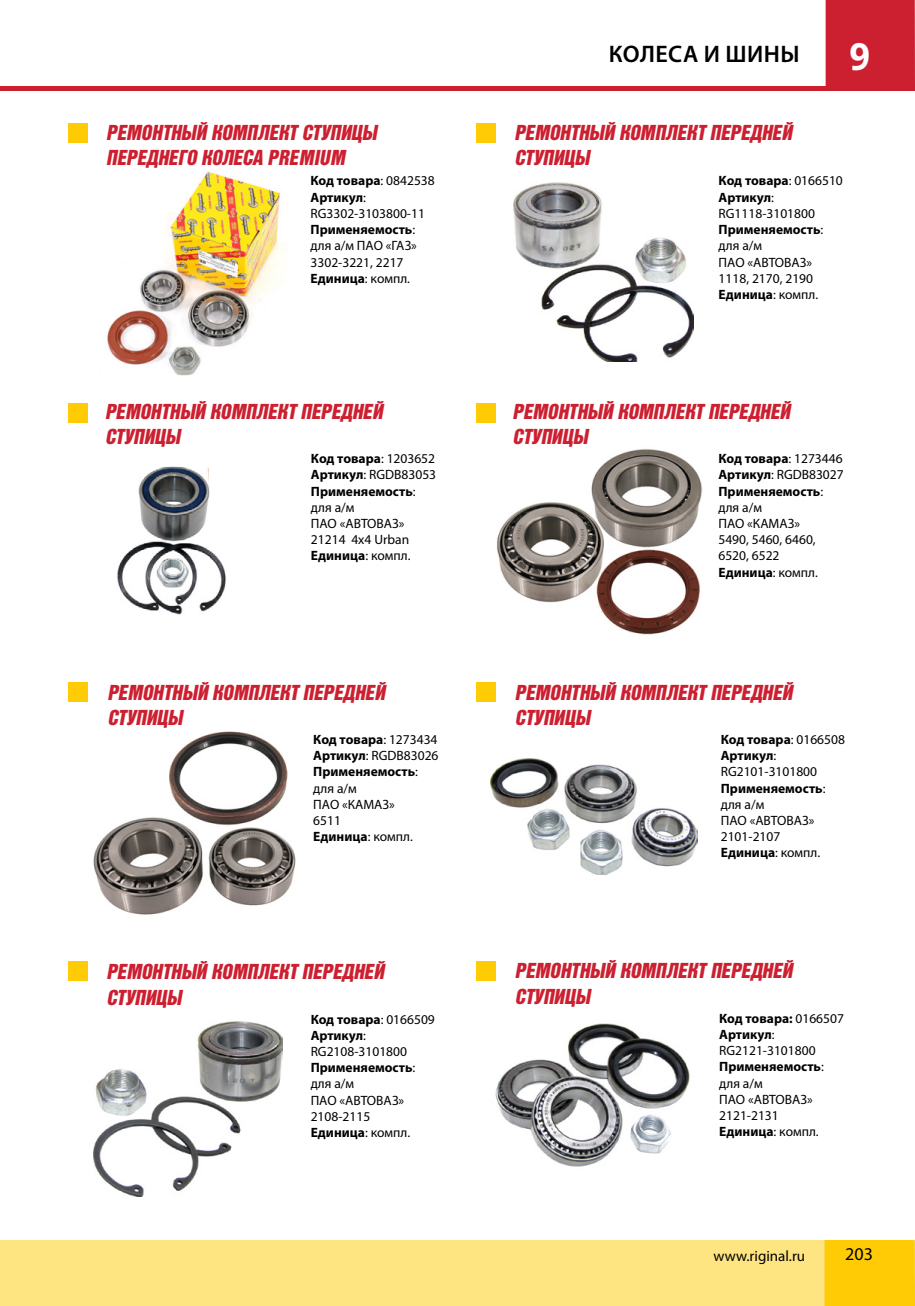
<style>
.page{position:relative;width:915px;height:1306px;background:#fff}
.page>*{position:absolute;margin:0;border:0;box-sizing:border-box;transform-origin:0 0}
.t1{font:700 37.5px "Noto Sans";color:#fff}
.t2{font:600 24px "Myriad Pro";letter-spacing:.02em;color:#000}
.t3{font:italic 21px/25.2px "Bastion Kontrast";color:#cc2031}
.t4{font:18px "Myriad Pro";color:#000}
.t5{font:15px "Myriad Pro";color:#000}
.t6{font:13.5px/16.2px "Myriad Pro";color:#000}
.s1{font-weight:700}
</style>
<div class="page">
<img style="left:107px;top:172px;width:180px;height:204px">
<img style="left:513px;top:182px;width:180px;height:180px">
<img style="left:117px;top:466px;width:109px;height:149px">
<img style="left:497px;top:449px;width:205px;height:186px">
<img style="left:93px;top:731px;width:203px;height:184px">
<img style="left:490px;top:758px;width:207px;height:116px">
<img style="left:495px;top:1023px;width:195px;height:144px">
<img style="left:94px;top:1021px;width:188px;height:175px">
<div style="left:0;top:1240px;width:824px;height:65px;background:#ffe582"></div>
<hr style="left:0;top:86px;width:914px;height:4px;background:#cc2031">
<div style="left:825px;top:0;width:89px;height:86px;background:#cc2031"></div>
<div style="left:68px;top:403px;width:19px;height:19px;background:#ffcb05"></div>
<div style="left:68px;top:682px;width:19px;height:20px;background:#ffcb05"></div>
<div style="left:68px;top:961px;width:19px;height:19px;background:#ffcb05"></div>
<div style="left:476px;top:123px;width:19px;height:19px;background:#ffcb05"></div>
<div style="left:68px;top:123px;width:19px;height:19px;background:#ffcb05"></div>
<div style="left:476px;top:403px;width:19px;height:19px;background:#ffcb05"></div>
<div style="left:476px;top:682px;width:19px;height:20px;background:#ffcb05"></div>
<div style="left:476px;top:961px;width:19px;height:19px;background:#ffcb05"></div>
<div style="left:824px;top:1240px;width:90px;height:65px;background:#ffcb05"></div>
<h2 class="t2" style="left:608px;top:41px;width:192px">КОЛЕСА И ШИНЫ</h2>
<h1 class="t1" style="left:849px;top:30px;width:22px">9</h1>
<h3 class="t3" style="left:106px;top:120px;width:272px">РЕМОНТНЫЙ КОМПЛЕКТ СТУПИЦЫ<br>ПЕРЕДНЕГО КОЛЕСА PREMIUM</h3>
<h3 class="t3" style="left:514px;top:120px;width:279px">РЕМОНТНЫЙ КОМПЛЕКТ ПЕРЕДНЕЙ<br>СТУПИЦЫ</h3>
<p class="t6" style="left:718px;top:173px;width:126px"><span class="s1">Код товара</span>: 0166510<br><span class="s1">Артикул</span>:<br>RG1118-3101800<br><span class="s1">Применяемость</span>: для а/м<br>ПАО «АВТОВАЗ»<br>1118, 2170, 2190<br><span class="s1">Единица</span>: компл.</p>
<p class="t6" style="left:310px;top:173px;width:126px"><span class="s1">Код товара</span>: 0842538<br><span class="s1">Артикул</span>:<br>RG3302-3103800-11<br><span class="s1">Применяемость</span>: для а/м ПАО «ГАЗ»<br>3302-3221, 2217<br><span class="s1">Единица</span>: компл.</p>
<h3 class="t3" style="left:105px;top:398px;width:279px">РЕМОНТНЫЙ КОМПЛЕКТ ПЕРЕДНЕЙ<br>СТУПИЦЫ</h3>
<p class="t6" style="left:311px;top:451px;width:127px"><span class="s1">Код товара</span>: 1203652<br><span class="s1">Артикул</span>: RGDB83053<br><span class="s1">Применяемость</span>: для а/м<br>ПАО «АВТОВАЗ»<br>21214 4x4 Urban<br><span class="s1">Единица</span>: компл.</p>
<h3 class="t3" style="left:107px;top:679px;width:279px">РЕМОНТНЫЙ КОМПЛЕКТ ПЕРЕДНЕЙ<br>СТУПИЦЫ</h3>
<p class="t6" style="left:313px;top:731px;width:127px"><span class="s1">Код товара</span>: 1273434<br><span class="s1">Артикул</span>: RGDB83026<br><span class="s1">Применяемость</span>: для а/м<br>ПАО «КАМАЗ»<br>6511<br><span class="s1">Единица</span>: компл.</p>
<h3 class="t3" style="left:106px;top:959px;width:279px">РЕМОНТНЫЙ КОМПЛЕКТ ПЕРЕДНЕЙ<br>СТУПИЦЫ</h3>
<p class="t6" style="left:310px;top:1011px;width:126px"><span class="s1">Код товара</span>: 0166509<br><span class="s1">Артикул</span>:<br>RG2108-3101800<br><span class="s1">Применяемость</span>: для а/м<br>ПАО «АВТОВАЗ»<br>2108-2115<br><span class="s1">Единица</span>: компл.</p>
<h3 class="t3" style="left:512px;top:398px;width:279px">РЕМОНТНЫЙ КОМПЛЕКТ ПЕРЕДНЕЙ<br>СТУПИЦЫ</h3>
<p class="t6" style="left:718px;top:451px;width:127px"><span class="s1">Код товара</span>: 1273446<br><span class="s1">Артикул</span>: RGDB83027<br><span class="s1">Применяемость</span>: для а/м<br>ПАО «КАМАЗ»<br>5490, 5460, 6460,<br>6520, 6522<br><span class="s1">Единица</span>: компл.</p>
<h3 class="t3" style="left:514px;top:679px;width:279px">РЕМОНТНЫЙ КОМПЛЕКТ ПЕРЕДНЕЙ<br>СТУПИЦЫ</h3>
<p class="t6" style="left:720px;top:731px;width:126px"><span class="s1">Код товара</span>: 0166508<br><span class="s1">Артикул</span>:<br>RG2101-3101800<br><span class="s1">Применяемость</span>: для а/м<br>ПАО «АВТОВАЗ»<br>2101-2107<br><span class="s1">Единица</span>: компл.</p>
<h3 class="t3" style="left:514px;top:958px;width:279px">РЕМОНТНЫЙ КОМПЛЕКТ ПЕРЕДНЕЙ<br>СТУПИЦЫ</h3>
<p class="t6" style="left:719px;top:1010px;width:126px"><span class="s1">Код товара:</span> 0166507<br><span class="s1">Артикул</span>:<br>RG2121-3101800<br><span class="s1">Применяемость</span>: для а/м<br>ПАО «АВТОВАЗ»<br>2121-2131<br><span class="s1">Единица</span>: компл.</p>
<p class="t5" style="left:713px;top:1247px;width:93px">www.riginal.ru</p>
<h3 class="t4" style="left:845px;top:1244px;width:29px">203</h3>
</div>
